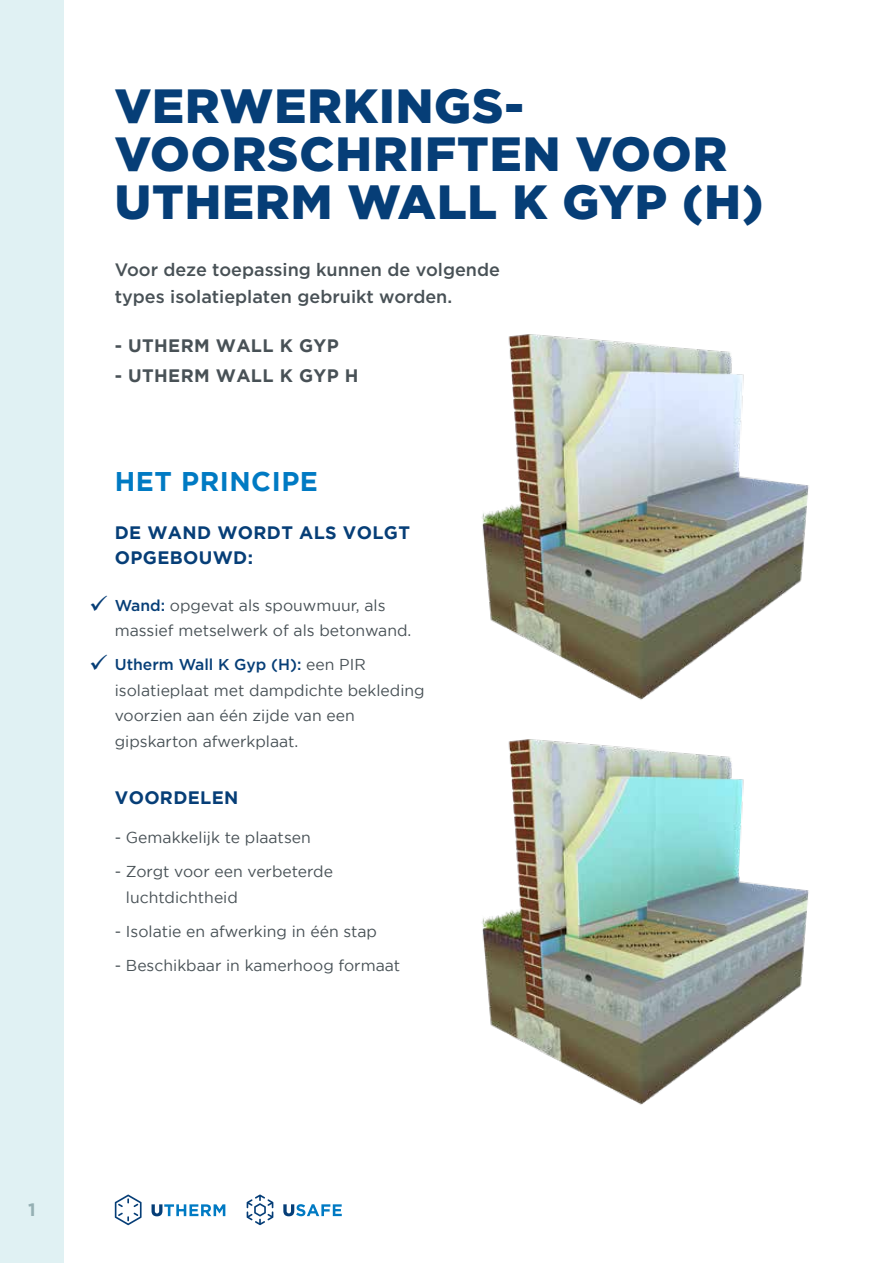
<style>
.page{position:relative;width:893px;height:1263px;background:#fff}
.page>*{position:absolute;margin:0;border:0;box-sizing:border-box;transform-origin:0 0}
.t1{font:900 48px/48px "Gotham";letter-spacing:.02em;color:#063e77}
.t2{font:700 27px "Gotham";letter-spacing:.02em;color:#007ac3}
.t3{font:500 18px/27px "Gotham";color:#485156}
.t4{font:700 18px/25.5px "Gotham";letter-spacing:.02em;color:#063e77}
.t5{font:700 18px "Gotham";letter-spacing:.02em;color:#485156}
.t6{font:700 18px "Gotham";color:#95b0b3}
.t7{font:15.75px/25.5px "Gotham";color:#485156}
.s1{color:#063e77}
.s2{font-weight:500;color:#063e77}
</style>
<div class="page">
<div style="left:0;top:0;width:64px;height:1263px;background:#e0f1f3"></div>
<img style="left:482px;top:334px;width:327px;height:771px">
<svg style="left:152px;top:1204px;width:73px;height:12px"></svg>
<svg style="left:115px;top:1194px;width:27px;height:31px"></svg>
<svg style="left:247px;top:1194px;width:26px;height:31px"></svg>
<svg style="left:283px;top:1204px;width:59px;height:12px"></svg>
<h1 class="t1" style="left:115px;top:81px;width:650px">VERWERKINGS-<br>VOORSCHRIFTEN VOOR<br>UTHERM WALL K GYP (H)</h1>
<p class="t3" style="left:115px;top:256px;width:387px">Voor deze toepassing kunnen de volgende types isolatieplaten gebruikt worden.</p>
<p class="t5" style="left:115px;top:335px;width:225px">- UTHERM WALL K GYP</p>
<p class="t5" style="left:115px;top:365px;width:245px">- UTHERM WALL K GYP H</p>
<h2 class="t2" style="left:115px;top:466px;width:205px">HET PRINCIPE</h2>
<p class="t4" style="left:115px;top:519px;width:297px">DE WAND WORDT ALS VOLGT<br>OPGEBOUWD:</p>
<p class="t7" style="left:115px;top:592px;width:298px;text-indent:-26px"><span class="s1">✓</span> <span class="s2">Wand:</span> opgevat als spouwmuur, als massief metselwerk of als betonwand.</p>
<p class="t7" style="left:115px;top:652px;width:311px;text-indent:-26px"><span class="s1">✓</span> <span class="s2">Utherm Wall K Gyp (H):</span> een PIR isolatieplaat met dampdichte bekleding voorzien aan één zijde van een gipskarton afwerkplaat.</p>
<p class="t4" style="left:115px;top:784px;width:125px">VOORDELEN</p>
<p class="t7" style="left:115px;top:825px;width:198px">- Gemakkelijk te plaatsen</p>
<p class="t7" style="left:126px;top:859px;width:209px;text-indent:-11px">- Zorgt voor een verbeterde luchtdichtheid</p>
<p class="t7" style="left:115px;top:918px;width:264px">- Isolatie en afwerking in één stap</p>
<p class="t7" style="left:115px;top:952px;width:287px">- Beschikbaar in kamerhoog formaat</p>
<p class="t6" style="left:28px;top:1199px;width:9px">1</p>
</div>
